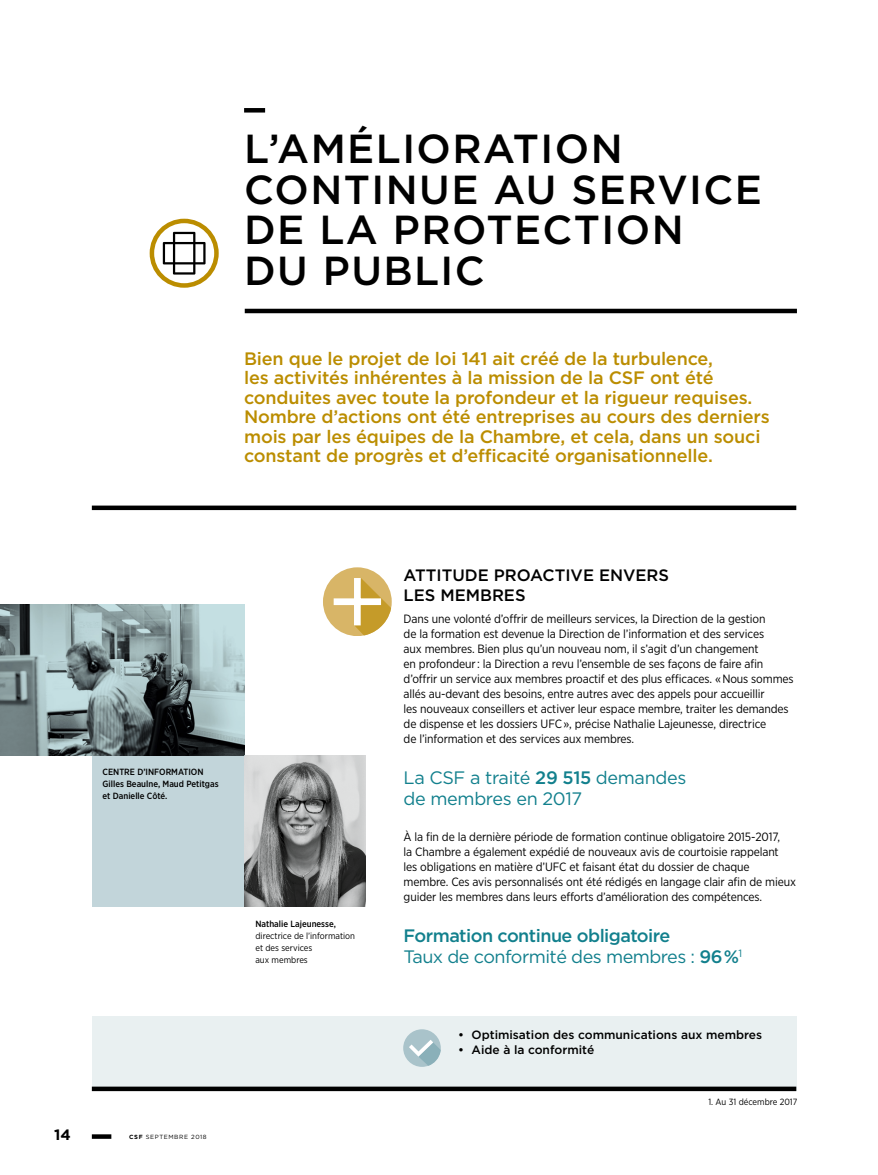
<style>
.page{position:relative;width:878px;height:1175px;background:#fff}
.page>*{position:absolute;margin:0;border:0;box-sizing:border-box;transform-origin:0 0}
.Grand_titre_-_gauche{font:500 40.5px/40.5px "Gotham";letter-spacing:.035em;color:#000}
.Intro{font:500 18px/19.5px "Gotham";letter-spacing:-.01em;color:#bb8d00}
.Exergue_2_17pt{font:500 18px/21px "Gotham";letter-spacing:-.03em;color:#12808d}
.Exergue_2_17pt-2{font:18px/21px "Gotham";letter-spacing:-.02em;color:#12808d}
.Sous-titre_2_-_gauch{font:500 16.5px/19.5px "Gotham";color:#000}
.t1{font:700 15px "Gotham";color:#000}
.Texte_courant{font:12px/15px "Gotham Narrow";letter-spacing:-.01em;color:#000}
.Texte_9_11{font:500 12px "Gotham";color:#000}
.small_text_6_9{font:500 9px/12px "Gotham Narrow";color:#000}
.small_text_6_9-2{font:9px/12px "Gotham Narrow";color:#000}
.Note_6_8{font:9px "Gotham Narrow";color:#000}
.t2{font:6px "Gotham";letter-spacing:.1em;color:#000}
.s1{font-weight:700}
.s2{font-weight:500}
.s3{font-weight:400}
</style>
<div class="page">
<svg style="left:92px;top:1134px;width:19px;height:4px"></svg>
<hr style="left:245px;top:309px;width:552px;height:4px;background:#000">
<hr style="left:244px;top:108px;width:21px;height:4px;background:#000">
<div style="left:92px;top:505px;width:704px;height:5px;background:#000"></div>
<div style="left:150px;top:219px;width:69px;height:69px;border:4px solid #bb8d00;border-radius:50%"></div>
<svg style="left:163px;top:232px;width:42px;height:42px"></svg>
<div style="left:323px;top:567px;width:69px;height:69px;background:#d8b567;border-radius:50%"></div>
<svg style="left:333px;top:578px;width:58px;height:57px"></svg>
<div style="left:92px;top:1016px;width:704px;height:75px;background:#e9f0f1"></div>
<div style="left:403px;top:1029px;width:38px;height:37px;background:#a9c3ca;border-radius:50%"></div>
<svg style="left:409px;top:1039px;width:31px;height:26px"></svg>
<div style="left:92px;top:755px;width:153px;height:151px;background:#c2d5da"></div>
<img style="left:245px;top:755px;width:120px;height:151px">
<svg style="left:0;top:604px;width:245px;height:151px"></svg>
<p class="Grand_titre_-_gauche" style="left:244px;top:128px;width:519px">L’AMÉLIORATION<br>CONTINUE AU SERVICE<br>DE LA PROTECTION<br>DU PUBLIC</p>
<p class="Intro" style="left:244px;top:348px;width:527px">Bien que le projet de loi 141 ait créé de la turbulence,<br>les activités inhérentes à la mission de la CSF ont été conduites avec toute la profondeur et la rigueur requises.<br>Nombre d’actions ont été entreprises au cours des derniers mois par les équipes de la Chambre, et cela, dans un souci constant de progrès et d’efficacité organisationnelle.</p>
<p class="small_text_6_9" style="left:103px;top:766px;width:102px">CENTRE D’INFORMATION</p>
<p class="small_text_6_9" style="left:103px;top:778px;width:117px">Gilles Beaulne, Maud Petitgas et Danielle Côté.</p>
<p class="small_text_6_9" style="left:255px;top:917px;width:82px">Nathalie Lajeunesse,</p>
<p class="small_text_6_9-2" style="left:255px;top:929px;width:101px">directrice de l’information et des services<br>aux membres</p>
<p class="t1" style="left:54px;top:1125px;width:18px">14</p>
<p class="t2" style="left:129px;top:1133px;width:79px"><span class="s1">CSF</span> SEPTEMBRE 2018</p>
<p class="Sous-titre_2_-_gauch" style="left:403px;top:565px;width:267px">ATTITUDE PROACTIVE ENVERS<br>LES MEMBRES</p>
<p class="Texte_courant" style="left:403px;top:611px;width:391px">Dans une volonté d’offrir de meilleurs services, la Direction de la gestion<br>de la formation est devenue la Direction de l’information et des services<br>aux membres. Bien plus qu’un nouveau nom, il s’agit d’un changement<br>en profondeur : la Direction a revu l’ensemble de ses façons de faire afin d’offrir un service aux membres proactif et des plus efficaces. « Nous sommes allés au-devant des besoins, entre autres avec des appels pour accueillir<br>les nouveaux conseillers et activer leur espace membre, traiter les demandes de dispense et les dossiers UFC », précise Nathalie Lajeunesse, directrice<br>de l’information et des services aux membres.</p>
<p class="Exergue_2_17pt-2" style="left:403px;top:767px;width:284px">La CSF a traité <span class="s2">29 515</span> demandes de membres en 2017</p>
<p class="Texte_courant" style="left:403px;top:828px;width:394px">À la fin de la dernière période de formation continue obligatoire 2015-2017,<br>la Chambre a également expédié de nouveaux avis de courtoisie rappelant<br>les obligations en matière d’UFC et faisant état du dossier de chaque membre. Ces avis personnalisés ont été rédigés en langage clair afin de mieux guider les membres dans leurs efforts d’amélioration des compétences.</p>
<p class="Exergue_2_17pt" style="left:403px;top:924px;width:340px">Formation continue obligatoire<br><span class="s3">Taux de conformité des membres :</span> 96%<sup>1</sup></p>
<p class="Texte_9_11" style="left:458px;top:1028px;width:305px">• Optimisation des communications aux membres</p>
<p class="Texte_9_11" style="left:458px;top:1043px;width:138px">• Aide à la conformité</p>
<p class="Note_6_8" style="left:708px;top:1096px;width:90px">1. Au 31 décembre 2017</p>
</div>
